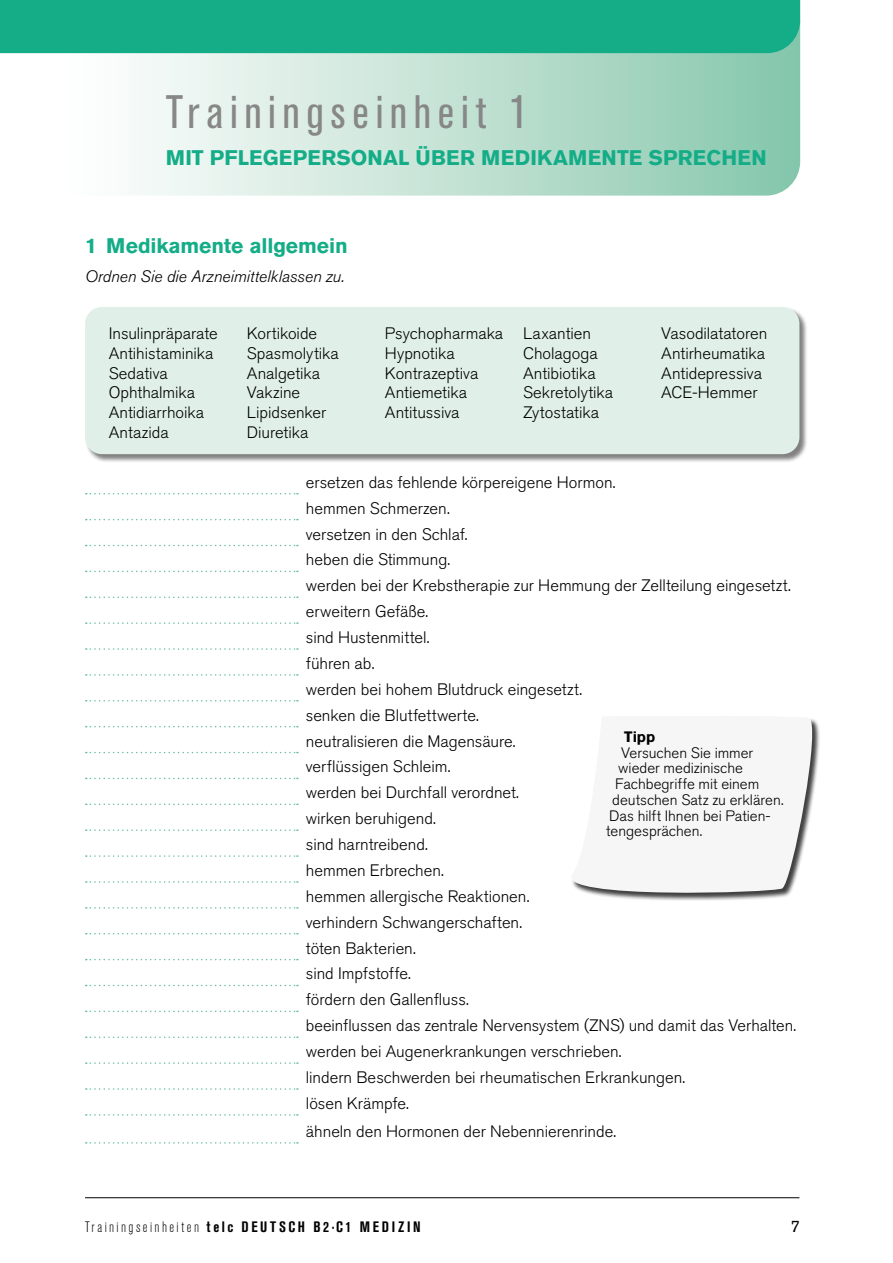
<style>
.page{position:relative;width:893px;height:1263px;background:#fff}
.page>*{position:absolute;margin:0;border:0;box-sizing:border-box;transform-origin:0 0}
.Einstieg{font:condensed 46.5px "Akzidenz Grotesk Pro";letter-spacing:.14em;color:#878787}
.Einstieg_Sub{font:700 21px "Akzidenz Grotesk Pro";letter-spacing:.01em;color:#14ad88}
.Heading_2{font:700 21px "Akzidenz Grotesk Pro";letter-spacing:-.005em;color:#14ad88}
._11_Fließtext{font:300 16.5px/19.6px "Akzidenz Grotesk Pro";color:#000}
._11_Fließtext-2{font:italic 300 16.5px "Akzidenz Grotesk Pro";color:#000}
.t1{font:16.5px "Akzidenz Grotesk Pro";color:#000}
._11_Fließtext-3{font:300 15px "Akzidenz Grotesk Pro";color:#000}
.t2{font:700 condensed 15px "Akzidenz Grotesk Pro";letter-spacing:.175em;color:#000}
._11_Fließtext-4{font:700 15px "Akzidenz Grotesk Pro";color:#000}
.s1{font-weight:300}
</style>
<div class="page">
<hr style="left:85px;top:1197px;width:714px;height:1px;background:#000">
<svg style="left:1px;top:53px;width:799px;height:143px"></svg>
<div style="left:0;top:0;width:800px;height:53px;background:#14ad88"></div>
<svg style="left:86px;top:493px;width:212px;height:1px"></svg>
<svg style="left:86px;top:519px;width:212px;height:1px"></svg>
<svg style="left:86px;top:545px;width:212px;height:1px"></svg>
<svg style="left:86px;top:571px;width:212px;height:1px"></svg>
<svg style="left:86px;top:596px;width:212px;height:2px"></svg>
<svg style="left:86px;top:622px;width:212px;height:2px"></svg>
<svg style="left:86px;top:648px;width:212px;height:2px"></svg>
<svg style="left:86px;top:674px;width:212px;height:2px"></svg>
<svg style="left:86px;top:700px;width:212px;height:1px"></svg>
<svg style="left:86px;top:726px;width:212px;height:1px"></svg>
<svg style="left:86px;top:752px;width:212px;height:1px"></svg>
<svg style="left:86px;top:778px;width:212px;height:1px"></svg>
<svg style="left:86px;top:803px;width:212px;height:2px"></svg>
<svg style="left:86px;top:829px;width:212px;height:2px"></svg>
<svg style="left:86px;top:855px;width:212px;height:2px"></svg>
<svg style="left:86px;top:881px;width:212px;height:2px"></svg>
<svg style="left:86px;top:907px;width:212px;height:1px"></svg>
<svg style="left:86px;top:933px;width:212px;height:1px"></svg>
<svg style="left:86px;top:959px;width:212px;height:1px"></svg>
<svg style="left:86px;top:985px;width:212px;height:1px"></svg>
<svg style="left:86px;top:1010px;width:212px;height:2px"></svg>
<svg style="left:86px;top:1036px;width:212px;height:2px"></svg>
<svg style="left:86px;top:1062px;width:212px;height:2px"></svg>
<svg style="left:86px;top:1088px;width:212px;height:2px"></svg>
<svg style="left:86px;top:1114px;width:212px;height:2px"></svg>
<svg style="left:86px;top:1142px;width:212px;height:1px"></svg>
<div style="left:85px;top:307px;width:723px;height:156px;background:#000;opacity:.5"></div>
<div style="left:85px;top:307px;width:714px;height:147px;background:#e0f0e9;border-radius:17px"></div>
<svg style="left:572px;top:719px;width:248px;height:181px;fill:#f6f6f6"></svg>
<p class="Einstieg" style="left:166px;top:82px;width:363px">Trainingseinheit 1</p>
<p class="Einstieg_Sub" style="left:166px;top:144px;width:602px">MIT PFLEGEPERSONAL ÜBER MEDIKAMENTE SPRECHEN</p>
<p class="Heading_2" style="left:85px;top:232px;width:264px">1 Medikamente allgemein</p>
<p class="_11_Fließtext-2" style="left:85px;top:265px;width:261px">Ordnen Sie die Arzneimittelklassen zu.</p>
<p class="_11_Fließtext" style="left:109px;top:324px;width:111px">Insulinpräparate</p>
<p class="_11_Fließtext" style="left:109px;top:344px;width:106px">Antihistaminika</p>
<p class="_11_Fließtext" style="left:109px;top:363px;width:60px">Sedativa</p>
<p class="_11_Fließtext" style="left:109px;top:383px;width:88px">Ophthalmika</p>
<p class="_11_Fließtext" style="left:109px;top:402px;width:97px">Antidiarrhoika</p>
<p class="_11_Fließtext" style="left:109px;top:422px;width:61px">Antazida</p>
<p class="_11_Fließtext" style="left:247px;top:324px;width:72px">Kortikoide</p>
<p class="_11_Fließtext" style="left:247px;top:344px;width:93px">Spasmolytika</p>
<p class="_11_Fließtext" style="left:247px;top:363px;width:75px">Analgetika</p>
<p class="_11_Fließtext" style="left:247px;top:383px;width:55px">Vakzine</p>
<p class="_11_Fließtext" style="left:247px;top:402px;width:81px">Lipidsenker</p>
<p class="_11_Fließtext" style="left:247px;top:422px;width:63px">Diuretika</p>
<p class="_11_Fließtext" style="left:385px;top:324px;width:120px">Psychopharmaka<br>Hypnotika</p>
<p class="_11_Fließtext" style="left:385px;top:363px;width:95px">Kontrazeptiva</p>
<p class="_11_Fließtext" style="left:385px;top:383px;width:83px">Antiemetika</p>
<p class="_11_Fließtext" style="left:385px;top:402px;width:76px">Antitussiva</p>
<p class="_11_Fließtext" style="left:523px;top:324px;width:70px">Laxantien</p>
<p class="_11_Fließtext" style="left:523px;top:344px;width:76px">Cholagoga</p>
<p class="_11_Fließtext" style="left:523px;top:363px;width:92px">Antibiotika<br>Sekretolytika</p>
<p class="_11_Fließtext" style="left:523px;top:402px;width:77px">Zytostatika</p>
<p class="_11_Fließtext" style="left:661px;top:324px;width:108px">Vasodilatatoren</p>
<p class="_11_Fließtext" style="left:661px;top:344px;width:105px">Antirheumatika</p>
<p class="_11_Fließtext" style="left:661px;top:363px;width:102px">Antidepressiva</p>
<p class="_11_Fließtext" style="left:661px;top:383px;width:98px">ACE-Hemmer</p>
<p class="_11_Fließtext" style="left:306px;top:472px;width:311px">ersetzen das fehlende körpereigene Hormon.</p>
<p class="_11_Fließtext" style="left:306px;top:498px;width:145px">hemmen Schmerzen.</p>
<p class="_11_Fließtext" style="left:306px;top:524px;width:163px">versetzen in den Schlaf.</p>
<p class="_11_Fließtext" style="left:306px;top:550px;width:146px">heben die Stimmung.</p>
<p class="_11_Fließtext" style="left:306px;top:576px;width:486px">werden bei der Krebstherapie zur Hemmung der Zellteilung eingesetzt.</p>
<p class="_11_Fließtext" style="left:306px;top:602px;width:124px">erweitern Gefäße.</p>
<p class="_11_Fließtext" style="left:306px;top:627px;width:125px">sind Hustenmittel.</p>
<p class="_11_Fließtext" style="left:306px;top:653px;width:70px">führen ab.</p>
<p class="_11_Fließtext" style="left:306px;top:679px;width:278px">werden bei hohem Blutdruck eingesetzt.</p>
<p class="_11_Fließtext" style="left:306px;top:705px;width:175px">senken die Blutfettwerte.</p>
<p class="_11_Fließtext" style="left:306px;top:731px;width:211px">neutralisieren die Magensäure.</p>
<p class="_11_Fließtext" style="left:306px;top:757px;width:146px">verflüssigen Schleim.</p>
<p class="_11_Fließtext" style="left:306px;top:783px;width:215px">werden bei Durchfall verordnet.</p>
<p class="_11_Fließtext" style="left:306px;top:809px;width:132px">wirken beruhigend.</p>
<p class="_11_Fließtext" style="left:306px;top:834px;width:124px">sind harntreibend.</p>
<p class="_11_Fließtext" style="left:306px;top:860px;width:140px">hemmen Erbrechen.</p>
<p class="_11_Fließtext" style="left:306px;top:886px;width:225px">hemmen allergische Reaktionen.</p>
<p class="_11_Fließtext" style="left:306px;top:912px;width:218px">verhindern Schwangerschaften.</p>
<p class="_11_Fließtext" style="left:306px;top:938px;width:111px">töten Bakterien.</p>
<p class="_11_Fließtext" style="left:306px;top:964px;width:107px">sind Impfstoffe.</p>
<p class="_11_Fließtext" style="left:306px;top:990px;width:165px">fördern den Gallenfluss.</p>
<p class="_11_Fließtext" style="left:306px;top:1016px;width:492px">beeinflussen das zentrale Nervensystem (ZNS) und damit das Verhalten.</p>
<p class="_11_Fließtext" style="left:306px;top:1041px;width:317px">werden bei Augenerkrankungen verschrieben.</p>
<p class="_11_Fließtext" style="left:306px;top:1067px;width:381px">lindern Beschwerden bei rheumatischen Erkrankungen.</p>
<p class="_11_Fließtext" style="left:306px;top:1093px;width:105px">lösen Krämpfe.</p>
<p class="_11_Fließtext" style="left:306px;top:1121px;width:312px">ähneln den Hormonen der Nebennierenrinde.</p>
<p class="_11_Fließtext-4" style="left:624px;top:727px;width:32px">Tipp</p>
<p class="_11_Fließtext-3" style="left:621px;top:742px;width:134px">Versuchen Sie immer</p>
<p class="_11_Fließtext-3" style="left:618px;top:758px;width:126px">wieder medizinische</p>
<p class="_11_Fließtext-3" style="left:615px;top:774px;width:146px">Fachbegriffe mit einem</p>
<p class="_11_Fließtext-3" style="left:612px;top:790px;width:173px">deutschen Satz zu erklären.</p>
<p class="_11_Fließtext-3" style="left:609px;top:805px;width:163px">Das hilft Ihnen bei Patien-</p>
<p class="_11_Fließtext-3" style="left:606px;top:821px;width:97px">tengesprächen.</p>
<p class="t2" style="left:85px;top:1217px;width:337px"><span class="s1">Trainingseinheiten</span> telc DEUTSCH B2·C1 MEDIZIN</p>
<p class="t1" style="left:791px;top:1215px;width:11px">7</p>
</div>
